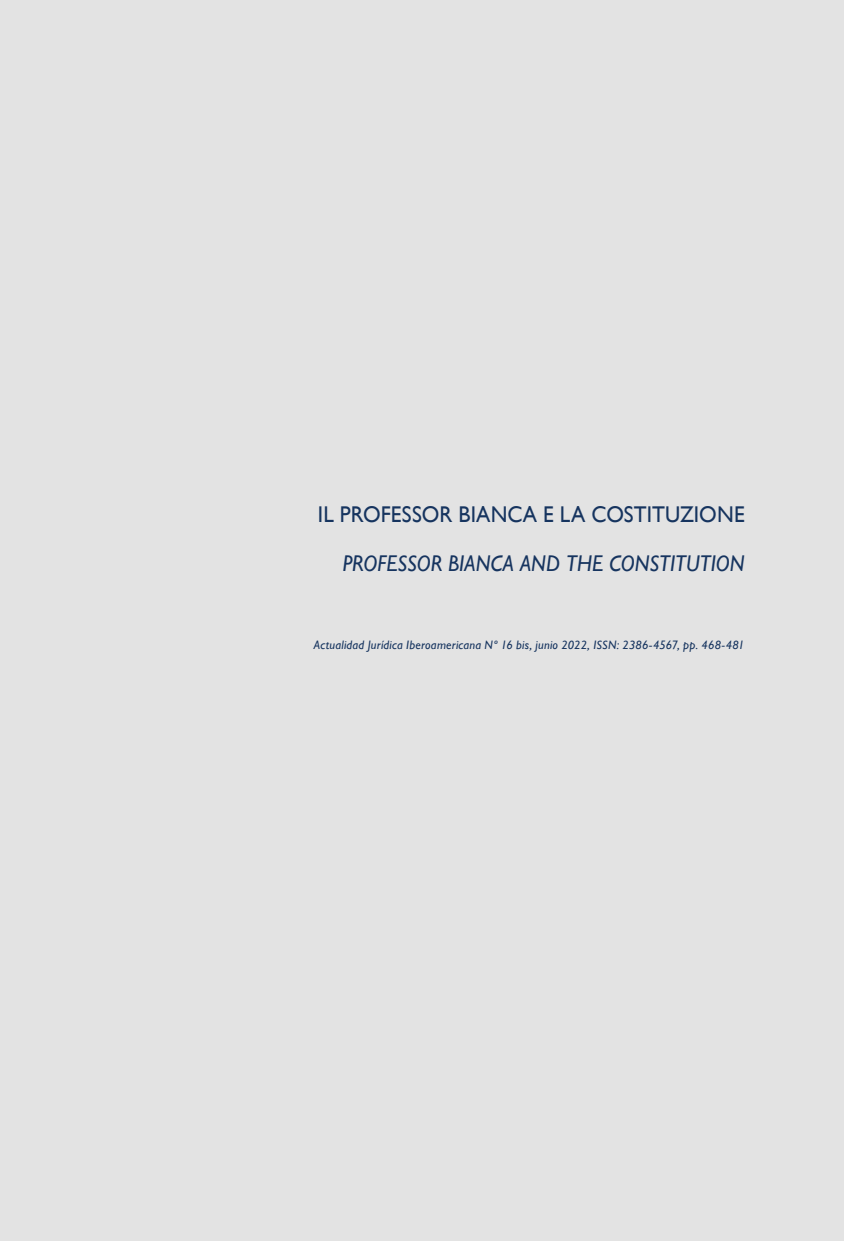
<style>
.page{position:relative;width:844px;height:1241px;background:#fff}
.page>*{position:absolute;margin:0;border:0;box-sizing:border-box;transform-origin:0 0}
.t1{font:italic 22.75px "Gill Sans";color:#16345f;scale:.94 1}
.t2{font:22.75px "Gill Sans";letter-spacing:.005em;color:#16345f;scale:.94 1}
.t3{font:italic 12.25px "Gill Sans";letter-spacing:.02em;color:#16345f}
</style>
<div class="page">
<div style="left:0;top:0;width:843px;height:1240px;background:#e3e3e3"></div>
<h1 class="t2" style="left:318px;top:501px;width:455px">IL PROFESSOR BIANCA E LA COSTITUZIONE</h1>
<h1 class="t1" style="left:342px;top:550px;width:429px">PROFESSOR BIANCA AND THE CONSTITUTION</h1>
<p class="t3" style="left:314px;top:638px;width:432px">Actualidad Jurídica Iberoamericana Nº 16 bis, junio 2022, ISSN: 2386-4567, pp. 468-481</p>
</div>
